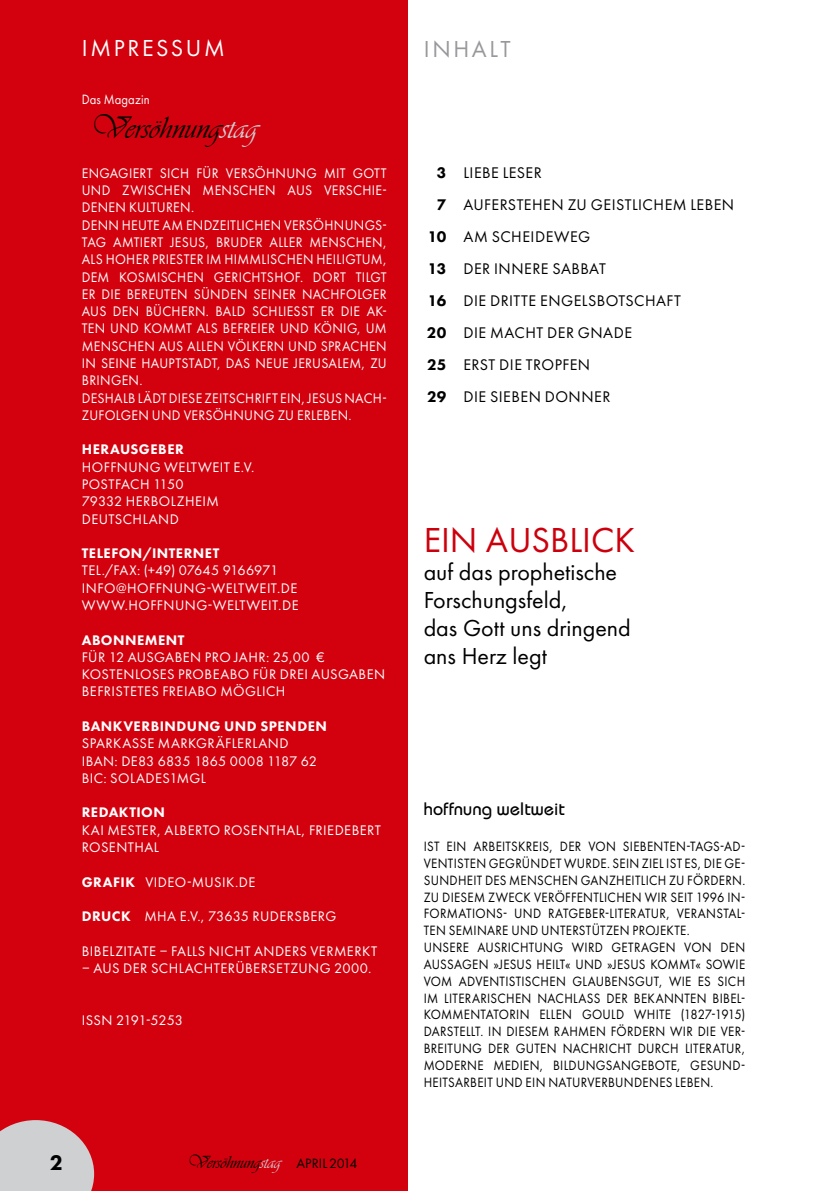
<style>
.page{position:relative;width:840px;height:1191px;background:#fff}
.page>*{position:absolute;margin:0;border:0;box-sizing:border-box;transform-origin:0 0}
.t1{font:36px "Futura PT";color:#cc000d}
.t2{font:32px "Vivaldii";color:#000}
.t3{font:24px/28px "Futura PT";color:#000}
.t4{font:24px "Futura PT";letter-spacing:.11em;color:#fff}
.t5{font:24px "Futura PT";letter-spacing:.11em;color:#98989c}
.t6{font:800 22px "Futura PT";color:#000}
.t7{font:18px "Vivaldii";letter-spacing:-.005em;color:#000}
.t8{font:18px "Bauhaus";letter-spacing:.01em;color:#000}
.t9{font:16px "Futura PT";letter-spacing:.03em;color:#000}
.t10{font:14.4px/17.2px "Futura PT";letter-spacing:.025em;color:#fff;scale:.95 1}
.t11{font:14.4px/17.2px "Futura PT";letter-spacing:.025em;color:#fff}
.t12{font:800 14.4px "Futura PT";letter-spacing:.035em;color:#fff}
.t13{font:14.4px "Futura PT";letter-spacing:-.005em;color:#fff}
.t14{font:14px/16.8px "Futura PT";letter-spacing:.025em;color:#000;scale:.92 1}
.t15{font:14px "Futura PT";letter-spacing:.01em;color:#fff;scale:.9 1}
.s1{color:#ced0d2}
.s2{font-weight:800}
.s3{font-family:"Futura PT";font-size:14px}
</style>
<div class="page">
<div style="left:0;top:0;width:407px;height:1191px;background:#d3000e"></div>
<svg style="left:0;top:1120px;width:94px;height:71px;background:#ceb6b9"></svg>
<h3 class="t4" style="left:82px;top:34px;width:144px">IMPRESSUM</h3>
<p class="t15" style="left:82px;top:91px;width:77px">Das Magazin</p>
<h2 class="t2" style="left:90px;top:109px;width:169px">Versöhnung<span class="s1">stag</span></h2>
<p class="t10" style="left:82px;top:164px;width:322px">ENGAGIERT SICH FÜR VERSÖHNUNG MIT GOTT UND ZWISCHEN MENSCHEN AUS VERSCHIE-DENEN KULTUREN.<br>DENN HEUTE AM ENDZEITLICHEN VERSÖHNUNGS-TAG AMTIERT JESUS, BRUDER ALLER MENSCHEN, ALS HOHER PRIESTER IM HIMMLISCHEN HEILIGTUM, DEM KOSMISCHEN GERICHTSHOF. DORT TILGT ER DIE BEREUTEN SÜNDEN SEINER NACHFOLGER AUS DEN BÜCHERN. BALD SCHLIESST ER DIE AK-TEN UND KOMMT ALS BEFREIER UND KÖNIG, UM MENSCHEN AUS ALLEN VÖLKERN UND SPRACHEN IN SEINE HAUPTSTADT, DAS NEUE JERUSALEM, ZU BRINGEN.<br>DESHALB LÄDT DIESE ZEITSCHRIFT EIN, JESUS NACH-ZUFOLGEN UND VERSÖHNUNG ZU ERLEBEN.</p>
<p class="t12" style="left:82px;top:440px;width:104px">HERAUSGEBER</p>
<p class="t11" style="left:82px;top:458px;width:174px">HOFFNUNG WELTWEIT E.V.<br>POSTFACH 1150<br>79332 HERBOLZHEIM<br>DEUTSCHLAND</p>
<p class="t12" style="left:82px;top:544px;width:139px">TELEFON/INTERNET</p>
<p class="t11" style="left:82px;top:562px;width:218px">TEL./FAX: (+49) 07645 9166971<br>INFO@HOFFNUNG-WELTWEIT.DE<br>WWW.HOFFNUNG-WELTWEIT.DE</p>
<p class="t12" style="left:82px;top:631px;width:104px">ABONNEMENT</p>
<p class="t11" style="left:82px;top:648px;width:305px">FÜR 12 AUSGABEN PRO JAHR: 25,00 €<br>KOSTENLOSES PROBEABO FÜR DREI AUSGABEN<br>BEFRISTETES FREIABO MÖGLICH</p>
<p class="t12" style="left:82px;top:717px;width:246px">BANKVERBINDUNG UND SPENDEN</p>
<p class="t11" style="left:82px;top:735px;width:236px">SPARKASSE MARKGRÄFLERLAND<br>IBAN: DE83 6835 1865 0008 1187 62<br>BIC: SOLADES1MGL</p>
<p class="t12" style="left:82px;top:803px;width:85px">REDAKTION</p>
<p class="t11" style="left:82px;top:821px;width:300px">KAI MESTER, ALBERTO ROSENTHAL, FRIEDEBERT<br>ROSENTHAL</p>
<p class="t11" style="left:82px;top:873px;width:175px"><span class="s2">GRAFIK</span> VIDEO-MUSIK.DE</p>
<p class="t11" style="left:82px;top:907px;width:256px"><span class="s2">DRUCK</span> MHA E.V., 73635 RUDERSBERG</p>
<p class="t11" style="left:82px;top:942px;width:297px">BIBELZITATE – FALLS NICHT ANDERS VERMERKT</p>
<p class="t11" style="left:82px;top:959px;width:291px">– AUS DER SCHLACHTERÜBERSETZUNG 2000.</p>
<p class="t13" style="left:82px;top:1011px;width:103px">ISSN 2191-5253</p>
<h3 class="t6" style="left:50px;top:1149px;width:15px">2</h3>
<p class="t7" style="left:187px;top:1152px;width:171px">Versöhnung<span class="s1">stag</span> <span class="s3">APRIL2014</span></p>
<h3 class="t5" style="left:423px;top:34px;width:88px">INHALT</h3>
<p class="t9" style="left:436px;top:163px;width:106px"><span class="s2">3</span> LIEBE LESER</p>
<p class="t9" style="left:436px;top:195px;width:299px"><span class="s2">7</span> AUFERSTEHEN ZU GEISTLICHEM LEBEN</p>
<p class="t9" style="left:427px;top:227px;width:164px"><span class="s2">10</span> AM SCHEIDEWEG</p>
<p class="t9" style="left:427px;top:259px;width:179px"><span class="s2">13</span> DER INNERE SABBAT</p>
<p class="t9" style="left:427px;top:291px;width:254px"><span class="s2">16</span> DIE DRITTE ENGELSBOTSCHAFT</p>
<p class="t9" style="left:426px;top:323px;width:207px"><span class="s2">20</span> DIE MACHT DER GNADE</p>
<p class="t9" style="left:427px;top:355px;width:164px"><span class="s2">25</span> ERST DIE TROPFEN</p>
<p class="t9" style="left:427px;top:387px;width:185px"><span class="s2">29</span> DIE SIEBEN DONNER</p>
<h1 class="t1" style="left:423px;top:519px;width:212px">EIN AUSBLICK</h1>
<h3 class="t3" style="left:423px;top:558px;width:208px">auf das prophetische<br>Forschungsfeld,<br>das Gott uns dringend ans Herz legt</h3>
<p class="t8" style="left:423px;top:798px;width:142px">hoffnung weltweit</p>
<p class="t14" style="left:423px;top:838px;width:351px">IST EIN ARBEITSKREIS, DER VON SIEBENTEN-TAGS-AD-VENTISTEN GEGRÜNDET WURDE. SEIN ZIEL IST ES, DIE GE-SUNDHEIT DES MENSCHEN GANZHEITLICH ZU FÖRDERN.<br>ZU DIESEM ZWECK VERÖFFENTLICHEN WIR SEIT 1996 IN-FORMATIONS- UND RATGEBER-LITERATUR, VERANSTAL-TEN SEMINARE UND UNTERSTÜTZEN PROJEKTE.<br>UNSERE AUSRICHTUNG WIRD GETRAGEN VON DEN AUSSAGEN »JESUS HEILT« UND »JESUS KOMMT« SOWIE VOM ADVENTISTISCHEN GLAUBENSGUT, WIE ES SICH IM LITERARISCHEN NACHLASS DER BEKANNTEN BIBEL-KOMMENTATORIN ELLEN GOULD WHITE (1827-1915)<br>DARSTELLT. IN DIESEM RAHMEN FÖRDERN WIR DIE VER-BREITUNG DER GUTEN NACHRICHT DURCH LITERATUR, MODERNE MEDIEN, BILDUNGSANGEBOTE, GESUND-HEITSARBEIT UND EIN NATURVERBUNDENES LEBEN.</p>
</div>
